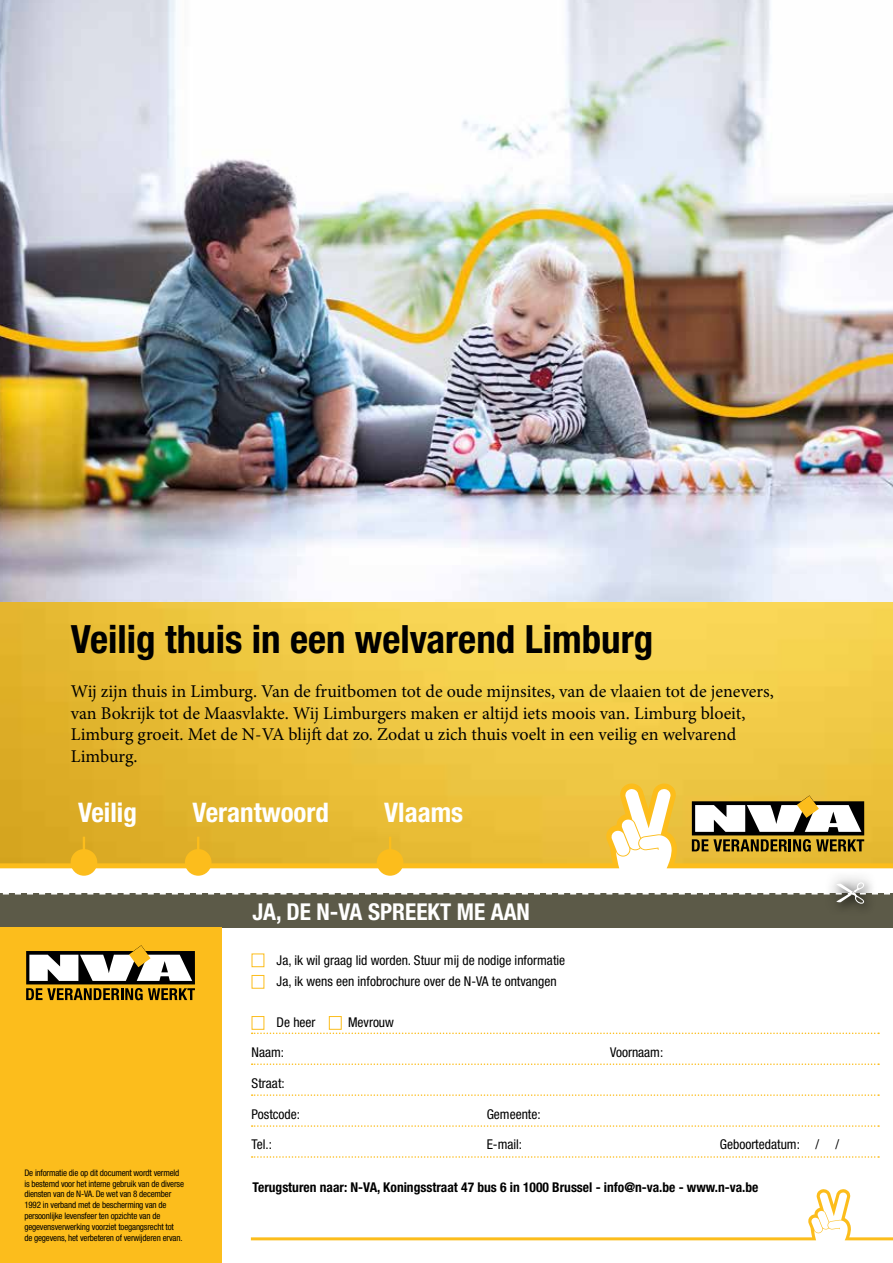
<style>
.page{position:relative;width:893px;height:1263px;background:#fff}
.page>*{position:absolute;margin:0;border:0;box-sizing:border-box;transform-origin:0 0}
.t1{font:700 condensed 39px "Helvetica Neue LT Std";color:#000}
.t2{font:700 condensed 27px "Helvetica Neue LT Std";color:#fff}
.t3{font:700 condensed 23.25px "Helvetica Neue LT Std";color:#fff}
.t4{font:18px/21.6px "Minion Pro";color:#000}
.t5{font:condensed 13.5px/21.5px "Helvetica Neue LT Std";color:#000}
.t6{font:700 condensed 13.5px "Helvetica Neue LT Std";color:#000}
.t7{font:condensed 9px/10.8px "Helvetica Neue LT Std";letter-spacing:-.02em;color:#000}
</style>
<div class="page">
<img style="left:0;top:602px;width:893px;height:180px">
<svg style="left:0;top:782px;width:893px;height:86px;background:#deb63f"></svg>
<div style="left:71px;top:849px;width:26px;height:27px;background:#fcbd1c;border-radius:50%"></div>
<div style="left:185px;top:849px;width:27px;height:27px;background:#fcbd1c;border-radius:50%"></div>
<div style="left:377px;top:849px;width:26px;height:27px;background:#fcbd1c;border-radius:50%"></div>
<hr style="left:83px;top:837px;width:2px;height:25px;background:#fcbd1c">
<hr style="left:197px;top:837px;width:2px;height:25px;background:#fcbd1c">
<hr style="left:389px;top:837px;width:2px;height:25px;background:#fcbd1c">
<img style="left:0;top:0;width:893px;height:602px">
<div style="left:0;top:893px;width:893px;height:34px;background:#5c5a48"></div>
<div style="left:0;top:927px;width:221px;height:336px;background:#fcbd1c"></div>
<div style="left:252px;top:953px;width:12px;height:14px;border:1px solid #fcbd1c"></div>
<div style="left:252px;top:975px;width:12px;height:13px;border:1px solid #fcbd1c"></div>
<div style="left:252px;top:1016px;width:12px;height:14px;border:1px solid #fcbd1c"></div>
<div style="left:329px;top:1016px;width:13px;height:14px;border:1px solid #fcbd1c"></div>
<svg style="left:252px;top:1032px;width:627px;height:2px"></svg>
<svg style="left:252px;top:1063px;width:627px;height:2px"></svg>
<svg style="left:252px;top:1094px;width:627px;height:2px"></svg>
<svg style="left:252px;top:1125px;width:627px;height:2px"></svg>
<svg style="left:252px;top:1156px;width:627px;height:2px"></svg>
<div style="left:823px;top:868px;width:56px;height:50px;background:#000;opacity:.9"></div>
<svg style="left:26px;top:945px;width:169px;height:55px"></svg>
<svg style="left:2px;top:882px;width:888px;height:22px"></svg>
<svg style="left:251px;top:1189px;width:642px;height:52px"></svg>
<h1 class="t1" style="left:71px;top:615px;width:584px">Veilig thuis in een welvarend Limburg</h1>
<p class="t4" style="left:71px;top:680px;width:704px">Wij zijn thuis in Limburg. Van de fruitbomen tot de oude mijnsites, van de vlaaien tot de jenevers, van Bokrijk tot de Maasvlakte. Wij Limburgers maken er altijd iets moois van. Limburg bloeit, Limburg groeit. Met de N-VA blijft dat zo. Zodat u zich thuis voelt in een veilig en welvarend Limburg.</p>
<h2 class="t2" style="left:78px;top:796px;width:60px">Veilig</h2>
<h2 class="t2" style="left:192px;top:796px;width:138px">Verantwoord</h2>
<h2 class="t2" style="left:384px;top:796px;width:80px">Vlaams</h2>
<h3 class="t3" style="left:252px;top:898px;width:279px">JA, DE N-VA SPREEKT ME AAN</h3>
<p class="t7" style="left:24px;top:1167px;width:161px">De informatie die op dit document wordt vermeld is bestemd voor het interne gebruik van de diverse diensten van de N-VA. De wet van 8 december 1992 in verband met de bescherming van de persoonlijke levensfeer ten opzichte van de gegevensverwerking voorziet toegangsrecht tot<br>de gegevens, het verbeteren of verwijderen ervan.</p>
<h3 class="t5" style="left:277px;top:949px;width:290px">Ja, ik wil graag lid worden. Stuur mij de nodige informatie<br>Ja, ik wens een infobrochure over de N-VA te ontvangen</h3>
<h3 class="t5" style="left:277px;top:1011px;width:40px">De heer</h3>
<h3 class="t5" style="left:348px;top:1011px;width:47px">Mevrouw</h3>
<h3 class="t5" style="left:252px;top:1041px;width:34px">Naam:</h3>
<h3 class="t5" style="left:610px;top:1041px;width:55px">Voornaam:</h3>
<h3 class="t5" style="left:252px;top:1072px;width:35px">Straat:</h3>
<h3 class="t5" style="left:252px;top:1103px;width:50px">Postcode:</h3>
<h3 class="t5" style="left:487px;top:1103px;width:55px">Gemeente:</h3>
<h3 class="t5" style="left:252px;top:1134px;width:22px">Tel.:</h3>
<h3 class="t5" style="left:487px;top:1134px;width:37px">E-mail:</h3>
<h3 class="t5" style="left:720px;top:1134px;width:121px">Geboortedatum: / /</h3>
<h3 class="t6" style="left:253px;top:1179px;width:507px">Terugsturen naar: N-VA, Koningsstraat 47 bus 6 in 1000 Brussel - info@n-va.be - www.n-va.be</h3>
</div>
